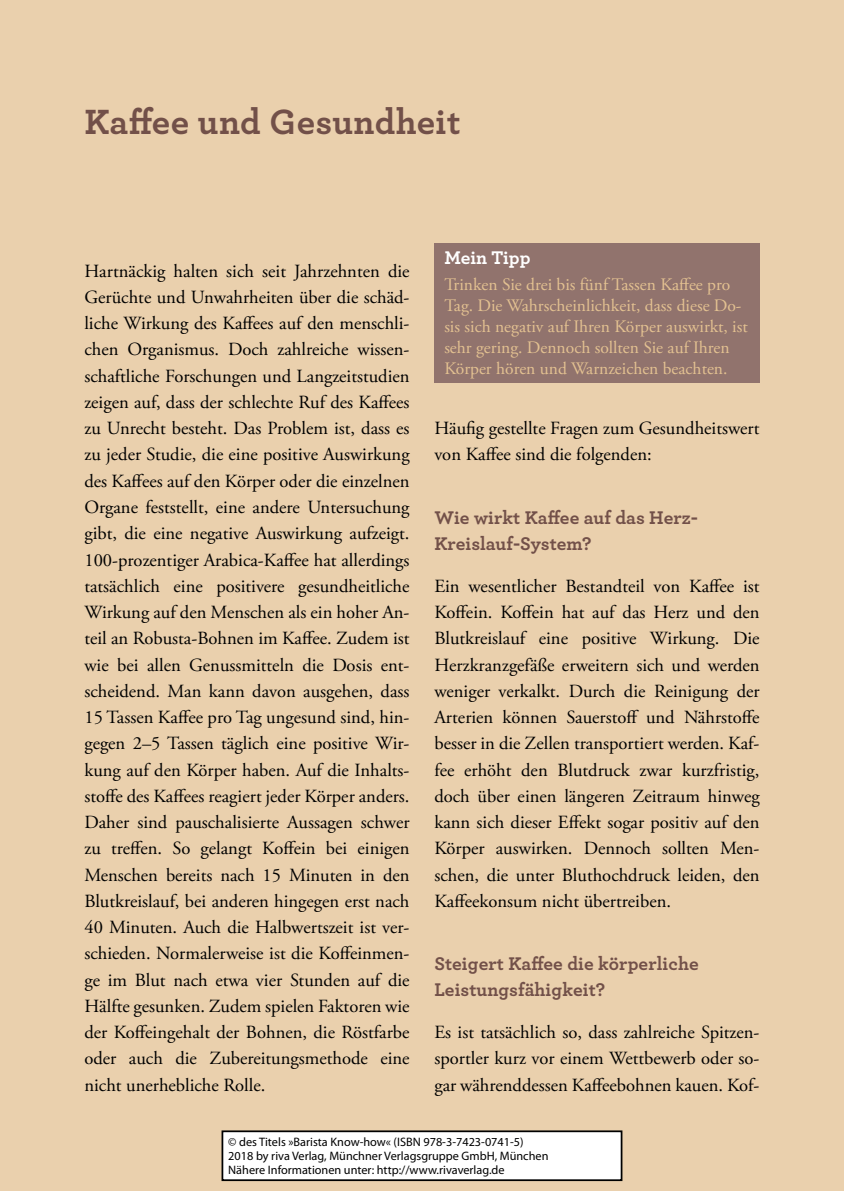
<style>
.page{position:relative;width:844px;height:1191px;background:#fff}
.page>*{position:absolute;margin:0;border:0;box-sizing:border-box;transform-origin:0 0}
._03_SV_Headline_2_Ka{font:700 36.75px "Archer";letter-spacing:.01em;color:#725049}
._04_SV_Headline_4{font:700 19.25px/26.2px "Archer";letter-spacing:.005em;color:#725049}
.Kasten_Ü_Sonderseite{font:700 19.25px "Archer";letter-spacing:-.005em;color:#fff}
._03_Body{font:18.55px/26.2px "Adobe Garamond Pro";color:#000}
.Kasten_Text_Sonder{font:17.5px/21px "Adobe Garamond Pro";color:#e3c191}
.t1{font:12.25px/14px "Myriad Pro";color:#000}
</style>
<div class="page">
<div style="left:0;top:0;width:843px;height:1191px;background:#ead0ad"></div>
<div style="left:434px;top:243px;width:325px;height:29px;background:#91736d"></div>
<div style="left:434px;top:269px;width:325px;height:114px;background:#91736d"></div>
<div style="left:222px;top:1131px;width:399px;height:49px;background:#fff"></div>
<div style="left:221px;top:1130px;width:401px;height:51px;border:2px solid #000"></div>
<p class="_03_SV_Headline_2_Ka" style="left:84px;top:92px;width:377px">Kaffee und Gesundheit</p>
<p class="_03_Body" style="left:84px;top:258px;width:326px">Hartnäckig halten sich seit Jahrzehnten die Gerüchte und Unwahrheiten über die schäd&shy;liche Wirkung des Kaffees auf den menschli&shy;chen Organismus. Doch zahlreiche wissen&shy;schaftliche Forschungen und Langzeitstudien zeigen auf, dass der schlechte Ruf des Kaffees zu Unrecht besteht. Das Problem ist, dass es zu jeder Studie, die eine positive Auswirkung des Kaffees auf den Körper oder die einzelnen Organe feststellt, eine andere Untersuchung gibt, die eine negative Auswirkung aufzeigt.<br>100-prozentiger Arabica-Kaffee hat allerdings tatsächlich eine positivere gesundheitliche Wirkung auf den Menschen als ein hoher An&shy;teil an Robusta-Bohnen im Kaffee. Zudem ist wie bei allen Genussmitteln die Dosis ent&shy;scheidend. Man kann davon ausgehen, dass 15 Tassen Kaffee pro Tag ungesund sind, hin&shy;gegen 2–5 Tassen täglich eine positive Wir&shy;kung auf den Körper haben. Auf die Inhalts&shy;stoffe des Kaffees reagiert jeder Körper anders.<br>Daher sind pauschalisierte Aussagen schwer zu treffen. So gelangt Koffein bei einigen Menschen bereits nach 15 Minuten in den Blutkreislauf, bei anderen hingegen erst nach 40 Minuten. Auch die Halbwertszeit ist ver&shy;schieden. Normalerweise ist die Koffeinmen&shy;ge im Blut nach etwa vier Stunden auf die Hälfte gesunken. Zudem spielen Faktoren wie der Koffeingehalt der Bohnen, die Röstfarbe oder auch die Zubereitungsmethode eine nicht unerhebliche Rolle.</p>
<p class="Kasten_Ü_Sonderseite" style="left:444px;top:242px;width:88px">Mein Tipp</p>
<p class="Kasten_Text_Sonder" style="left:444px;top:274px;width:305px">Trinken Sie drei bis fünf Tassen Kaffee pro Tag. Die Wahrscheinlichkeit, dass diese Do&shy;sis sich negativ auf Ihren Körper auswirkt, ist sehr gering. Dennoch sollten Sie auf Ihren Körper hören und Warnzeichen beachten.</p>
<p class="_03_Body" style="left:434px;top:416px;width:326px">Häufig gestellte Fragen zum Gesundheitswert von Kaffee sind die folgenden:</p>
<p class="_04_SV_Headline_4" style="left:434px;top:503px;width:265px">Wie wirkt Kaffee auf das Herz-<br>Kreislauf-System?</p>
<p class="_03_Body" style="left:434px;top:573px;width:326px;text-align:justify">Ein wesentlicher Bestandteil von Kaffee ist Koffein. Koffein hat auf das Herz und den Blutkreislauf eine positive Wirkung. Die Herzkranzgefäße erweitern sich und werden weniger verkalkt. Durch die Reinigung der Arterien können Sauerstoff und Nährstoffe besser in die Zellen transportiert werden. Kaf&shy;fee erhöht den Blutdruck zwar kurzfristig, doch über einen längeren Zeitraum hinweg kann sich dieser Effekt sogar positiv auf den Körper auswirken. Dennoch sollten Men&shy;schen, die unter Bluthochdruck leiden, den Kaffeekonsum nicht übertreiben.</p>
<p class="_04_SV_Headline_4" style="left:434px;top:949px;width:266px">Steigert Kaffee die körperliche<br>Leistungsfähigkeit?</p>
<p class="_03_Body" style="left:434px;top:1019px;width:326px;text-align:justify">Es ist tatsächlich so, dass zahlreiche Spitzen&shy;sportler kurz vor einem Wettbewerb oder so&shy;gar währenddessen Kaffeebohnen kauen. Kof-</p>
<p class="t1" style="left:228px;top:1135px;width:322px">© des Titels »Barista Know-how« (ISBN 978-3-7423-0741-5)<br>2018 by riva Verlag, Münchner Verlagsgruppe GmbH, München<br>Nähere Informationen unter: http://www.rivaverlag.de</p>
</div>
